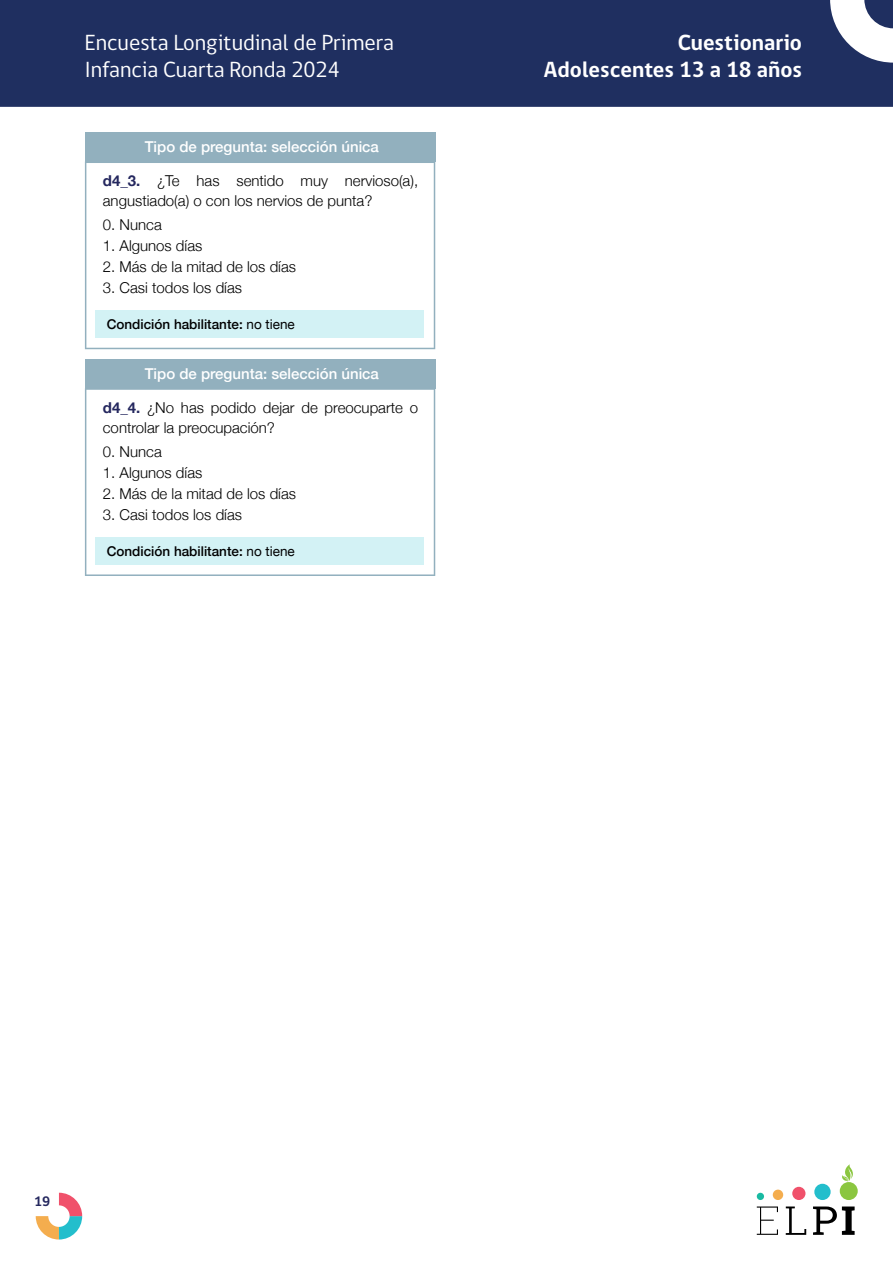
<style>
.page{position:relative;width:893px;height:1263px;background:#fff}
.page>*{position:absolute;margin:0;border:0;box-sizing:border-box;transform-origin:0 0}
.t1{font:22.5px/27px "gob CL";color:#fff}
.t2{font:700 22.5px/27px "gob CL";color:#fff;text-align:right}
.t3{font:300 15px/19.5px "Helvetica Neue";color:#000001}
.t4{font:500 15px "Helvetica Neue";color:#fff}
.t5{font:700 14.1px "gob CL";color:#25285f}
.t6{font:500 13.5px "Helvetica Neue";color:#000001}
.s1{font-weight:700;color:#25285f}
.s2{font-weight:400}
</style>
<div class="page">
<div style="left:0;top:0;width:893px;height:106px;background:#1f2f60"></div>
<svg style="left:36px;top:1193px;width:46px;height:46px"></svg>
<div style="left:757px;top:1193px;width:7px;height:7px;background:#19baa2;border-radius:50%"></div>
<div style="left:773px;top:1189px;width:10px;height:11px;background:#f4ad4e;border-radius:50%"></div>
<div style="left:792px;top:1187px;width:13px;height:13px;background:#f0516b;border-radius:50%"></div>
<div style="left:814px;top:1184px;width:17px;height:16px;background:#23becc;border-radius:50%"></div>
<div style="left:840px;top:1182px;width:18px;height:18px;background:#8bc640;border-radius:50%"></div>
<svg style="left:842px;top:1164px;width:11px;height:18px"></svg>
<svg style="left:757px;top:1206px;width:21px;height:29px"></svg>
<svg style="left:786px;top:1206px;width:20px;height:29px"></svg>
<svg style="left:813px;top:1206px;width:42px;height:29px"></svg>
<svg style="left:830px;top:0;width:63px;height:63px"></svg>
<div style="left:85px;top:132px;width:350px;height:29px;background:#92b0be"></div>
<svg style="left:85px;top:161px;width:350px;height:188px"></svg>
<div style="left:85px;top:359px;width:350px;height:29px;background:#92b0be"></div>
<svg style="left:85px;top:388px;width:350px;height:188px"></svg>
<div style="left:95px;top:310px;width:329px;height:28px;background:#d3f2f5"></div>
<div style="left:95px;top:537px;width:329px;height:28px;background:#d3f2f5"></div>
<h1 class="t1" style="left:85px;top:30px;width:311px">Encuesta Longitudinal de Primera<br>Infancia Cuarta Ronda 2024</h1>
<h1 class="t2" style="left:544px;top:30px;width:260px">Cuestionario<br>Adolescentes 13 a 18 años</h1>
<p class="t4" style="left:145px;top:135px;width:236px">Tipo de pregunta: selección única</p>
<p class="t3" style="left:103px;top:170px;width:317px"><span class="s1">d4_3.</span> ¿Te has sentido muy nervioso(a), angustiado(a) o con los nervios de punta?</p>
<p class="t3" style="left:103px;top:214px;width:60px">0. Nunca</p>
<p class="t3" style="left:103px;top:235px;width:101px">1. Algunos días</p>
<p class="t3" style="left:103px;top:256px;width:195px">2. Más de la mitad de los días</p>
<p class="t3" style="left:103px;top:277px;width:141px">3. Casi todos los días</p>
<p class="t6" style="left:107px;top:313px;width:190px">Condición habilitante: <span class="s2">no tiene</span></p>
<p class="t4" style="left:145px;top:361px;width:236px">Tipo de pregunta: selección única</p>
<p class="t3" style="left:103px;top:397px;width:317px"><span class="s1">d4_4.</span> ¿No has podido dejar de preocuparte o controlar la preocupación?</p>
<p class="t3" style="left:103px;top:440px;width:60px">0. Nunca</p>
<p class="t3" style="left:103px;top:461px;width:101px">1. Algunos días</p>
<p class="t3" style="left:103px;top:482px;width:195px">2. Más de la mitad de los días</p>
<p class="t3" style="left:103px;top:503px;width:141px">3. Casi todos los días</p>
<p class="t6" style="left:107px;top:540px;width:190px">Condición habilitante: <span class="s2">no tiene</span></p>
<p class="t5" style="left:34px;top:1192px;width:18px">19</p>
</div>
